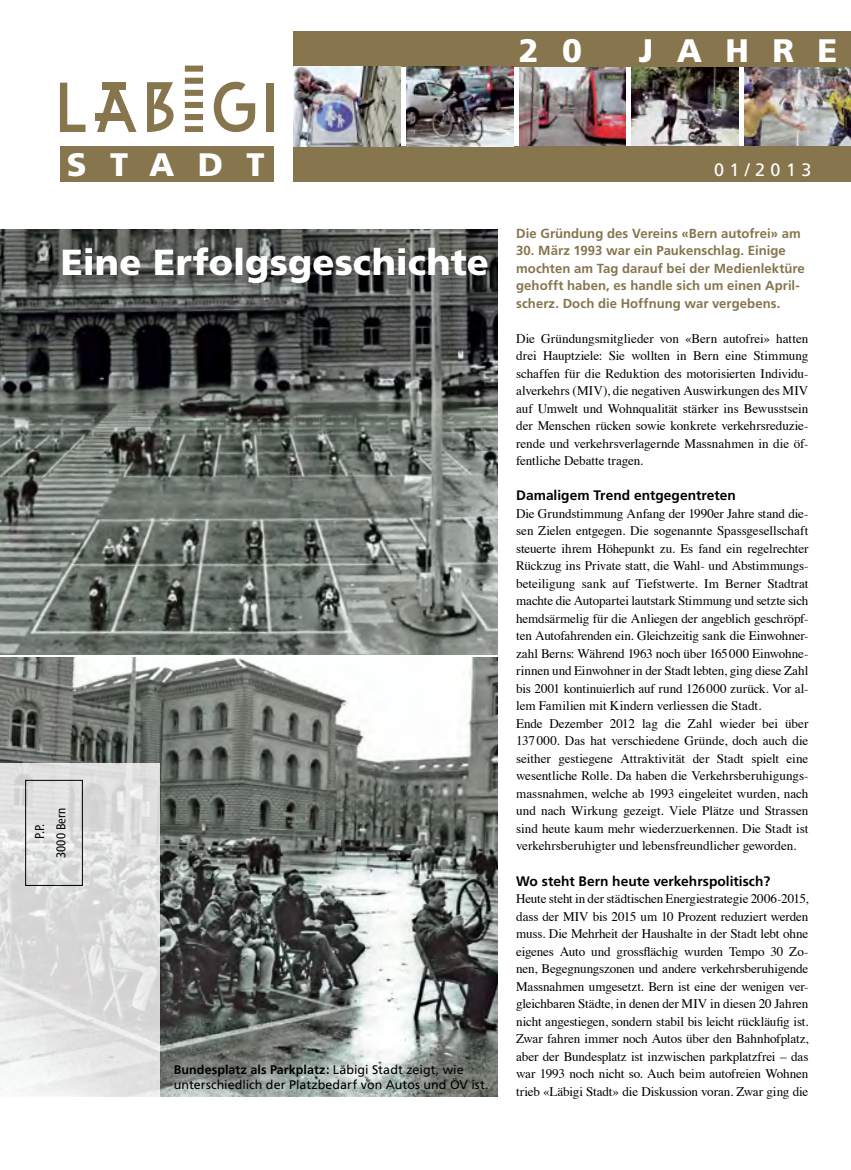
<style>
.page{position:relative;width:851px;height:1170px;background:#fff}
.page>*{position:absolute;margin:0;border:0;box-sizing:border-box;transform-origin:0 0}
.t1{font:900 36.25px "Frutiger";letter-spacing:.005em;color:#fff}
.t2{font:900 32.5px "Frutiger";letter-spacing:.72em;color:#fff}
.t3{font:18px "Frutiger";letter-spacing:.3em;color:#fff}
.t4{font:17.5px "Frutiger";letter-spacing:.3em;color:#fff}
.t5{font:700 13.75px "Frutiger";color:#000}
.t6{font:13.12px/17.5px "Times";letter-spacing:-.005em;color:#000;text-align:justify}
.t7{font:700 13.12px/17.5px "Frutiger";letter-spacing:.005em;color:#86754d}
.t8{font:condensed 12.75px/21.2px "Frutiger";color:#000;text-align:center}
.t9{font:12.5px/15px "Frutiger";letter-spacing:.005em;color:#000}
.s1{font-weight:700}
</style>
<div class="page">
<img style="left:0;top:229px;width:498px;height:425px">
<img style="left:0;top:657px;width:498px;height:439px">
<img style="left:744px;top:67px;width:106px;height:80px">
<img style="left:631px;top:67px;width:107px;height:80px">
<img style="left:519px;top:66px;width:106px;height:81px">
<div style="left:294px;top:147px;width:556px;height:35px;background:#86754d"></div>
<svg style="left:0;top:762px;width:159px;height:335px;background:#dedfdf"></svg>
<div style="left:25px;top:780px;width:58px;height:105px;border:1px solid #000"></div>
<div style="left:294px;top:31px;width:556px;height:35px;background:#86754d"></div>
<img style="left:406px;top:66px;width:107px;height:81px">
<img style="left:294px;top:66px;width:106px;height:81px">
<div style="left:60px;top:147px;width:213px;height:35px;background:#86754d"></div>
<svg style="left:214px;top:81px;width:41px;height:51px"></svg>
<svg style="left:147px;top:82px;width:27px;height:50px"></svg>
<svg style="left:60px;top:83px;width:25px;height:49px"></svg>
<svg style="left:185px;top:66px;width:18px;height:66px"></svg>
<svg style="left:97px;top:87px;width:40px;height:45px"></svg>
<div style="left:95px;top:114px;width:31px;height:7px;background:#86754d"></div>
<div style="left:103px;top:82px;width:23px;height:7px;background:#86754d"></div>
<div style="left:266px;top:83px;width:7px;height:48px;background:#86754d"></div>
<h2 class="t2" style="left:519px;top:31px;width:65px">2 0</h2>
<h2 class="t2" style="left:638px;top:31px;width:196px">jahre</h2>
<h2 class="t2" style="left:67px;top:145px;width:199px">stadt</h2>
<h1 class="t1" style="left:61px;top:240px;width:429px">Eine Erfolgsgeschichte</h1>
<p class="t8" style="left:29px;top:857px;width:51px;rotate:-90deg">P.P.<br>3000 Bern</p>
<p class="t9" style="left:174px;top:1061px;width:316px"><span class="s1">Bundesplatz als Parkplatz:</span> Läbigi Stadt zeigt, wie unterschiedlich der Platzbedarf von Autos und ÖV ist.</p>
<h3 class="t3" style="left:714px;top:159px;width:99px">01/2013</h3>
<h3 class="t4" style="left:737px;top:159px;width:96px">01/2011</h3>
<p class="t7" style="left:516px;top:224px;width:286px">Die Gründung des Vereins «Bern autofrei» am</p>
<p class="t7" style="left:516px;top:242px;width:290px">30. März 1993 war ein Paukenschlag. Einige mochten am Tag darauf bei der Medienlektüre gehofft haben, es handle sich um einen April&shy;scherz. Doch die Hoffnung war vergebens.</p>
<p class="t6" style="left:516px;top:328px;width:294px">Die Gründungsmitglieder von «Bern autofrei» hatten drei Hauptziele: Sie wollten in Bern eine Stimmung schaffen für die Reduktion des motorisierten Individu&shy;alverkehrs (MIV), die negativen Auswirkungen des MIV auf Umwelt und Wohnqualität stärker ins Bewusstsein der Menschen rücken sowie konkrete verkehrsreduzie&shy;rende und verkehrsverlagernde Massnahmen in die öf&shy;fentliche Debatte tragen.</p>
<p class="t5" style="left:516px;top:487px;width:221px">Damaligem Trend entgegentreten</p>
<p class="t6" style="left:516px;top:503px;width:294px;text-align:left">Die Grundstimmung Anfang der 1990er Jahre stand die&shy;sen Zielen entgegen. Die sogenannte Spassgesellschaft steuerte ihrem Höhepunkt zu. Es fand ein regelrechter Rückzug ins Private statt, die Wahl- und Abstimmungs&shy;beteiligung sank auf Tiefstwerte. Im Berner Stadtrat machte die Autopartei lautstark Stimmung und setzte sich hemdsärmelig für die Anliegen der angeblich geschröpf&shy;ten Autofahrenden ein. Gleichzeitig sank die Einwohner&shy;zahl Berns: Während 1963 noch über 165000 Einwohne&shy;rinnen und Einwohner in der Stadt lebten, ging diese Zahl bis 2001 kontinuierlich auf rund 126000 zurück. Vor al&shy;lem Familien mit Kindern verliessen die Stadt.<br>Ende Dezember 2012 lag die Zahl wieder bei über 137000. Das hat verschiedene Gründe, doch auch die seither gestiegene Attraktivität der Stadt spielt eine wesentliche Rolle. Da haben die Verkehrsberuhigungs&shy;massnahmen, welche ab 1993 eingeleitet wurden, nach und nach Wirkung gezeigt. Viele Plätze und Strassen sind heute kaum mehr wiederzuerkennen. Die Stadt ist verkehrsberuhigter und lebensfreundlicher geworden.</p>
<p class="t5" style="left:516px;top:872px;width:255px">Wo steht Bern heute verkehrspolitisch?</p>
<p class="t6" style="left:516px;top:888px;width:294px">Heute steht in der städtischen Energiestrategie 2006-2015, dass der MIV bis 2015 um 10 Prozent reduziert werden muss. Die Mehrheit der Haushalte in der Stadt lebt ohne eigenes Auto und grossflächig wurden Tempo 30 Zo&shy;nen, Begegnungszonen und andere verkehrsberuhigende Massnahmen umgesetzt. Bern ist eine der wenigen ver&shy;gleichbaren Städte, in denen der MIV in diesen 20 Jahren nicht angestiegen, sondern stabil bis leicht rückläufig ist.<br>Zwar fahren immer noch Autos über den Bahnhofplatz, aber der Bundesplatz ist inzwischen parkplatzfrei – das war 1993 noch nicht so. Auch beim autofreien Wohnen trieb «Läbigi Stadt» die Diskussion voran. Zwar ging die</p>
</div>
